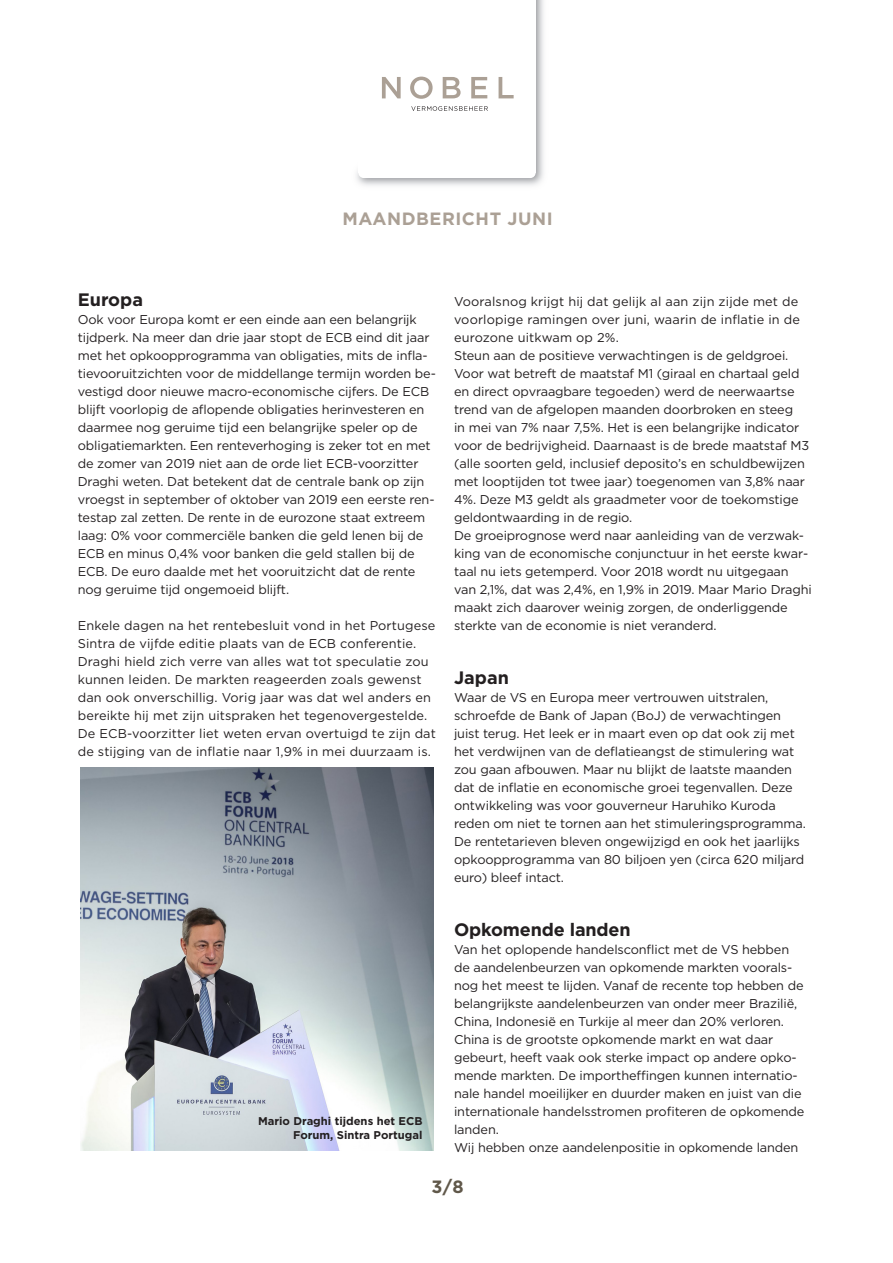
<style>
.page{position:relative;width:893px;height:1263px;background:#fff}
.page>*{position:absolute;margin:0;border:0;box-sizing:border-box;transform-origin:0 0}
.t1{font:700 18px "Gotham";letter-spacing:-.01em;color:#231f20}
.t2{font:700 17.85px "Gotham";letter-spacing:.03em;color:#aba095}
.t3{font:700 17.85px "Gotham";color:#60584a}
.t4{font:12.75px/18px "Gotham";letter-spacing:-.01em;color:#231f20}
.t5{font:12.75px/18px "Gotham";letter-spacing:.01em;color:#231f20}
.t6{font:700 11.25px/13.5px "Gotham";color:#231f20;text-align:right}
</style>
<div class="page">
<img style="left:356px;top:0;width:188px;height:186px">
<svg style="left:358px;top:0;width:178px;height:178px"></svg>
<img style="left:81px;top:767px;width:352px;height:383px">
<p class="t2" style="left:342px;top:207px;width:212px">MAANDBERICHT JUNI</p>
<p class="t1" style="left:78px;top:288px;width:67px">Europa</p>
<p class="t4" style="left:78px;top:310px;width:360px">Ook voor Europa komt er een einde aan een belangrijk tijdperk. Na meer dan drie jaar stopt de ECB eind dit jaar met het opkoopprogramma van obligaties, mits de infla&shy;tievooruitzichten voor de middellange termijn worden be&shy;vestigd door nieuwe macro-economische cijfers. De ECB blijft voorlopig de aflopende obligaties herinvesteren en daarmee nog geruime tijd een belangrijke speler op de obligatiemarkten. Een renteverhoging is zeker tot en met de zomer van 2019 niet aan de orde liet ECB-voorzitter Draghi weten. Dat betekent dat de centrale bank op zijn vroegst in september of oktober van 2019 een eerste ren&shy;testap zal zetten. De rente in de eurozone staat extreem laag: 0% voor commerciële banken die geld lenen bij de ECB en minus 0,4% voor banken die geld stallen bij de ECB. De euro daalde met het vooruitzicht dat de rente nog geruime tijd ongemoeid blijft.</p>
<p class="t5" style="left:78px;top:616px;width:360px">Enkele dagen na het rentebesluit vond in het Portugese Sintra de vijfde editie plaats van de ECB conferentie.<br>Draghi hield zich verre van alles wat tot speculatie zou kunnen leiden. De markten reageerden zoals gewenst dan ook onverschillig. Vorig jaar was dat wel anders en bereikte hij met zijn uitspraken het tegenovergestelde.<br>De ECB-voorzitter liet weten ervan overtuigd te zijn dat de stijging van de inflatie naar 1,9% in mei duurzaam is.</p>
<p class="t6" style="left:258px;top:1114px;width:166px">Mario Draghi tijdens het ECB<br>Forum, Sintra Portugal</p>
<p class="t5" style="left:454px;top:292px;width:347px">Vooralsnog krijgt hij dat gelijk al aan zijn zijde met de voorlopige ramingen over juni, waarin de inflatie in de eurozone uitkwam op 2%.</p>
<p class="t4" style="left:454px;top:346px;width:357px">Steun aan de positieve verwachtingen is de geldgroei.<br>Voor wat betreft de maatstaf M1 (giraal en chartaal geld en direct opvraagbare tegoeden) werd de neerwaartse trend van de afgelopen maanden doorbroken en steeg<br>in mei van 7% naar 7,5%. Het is een belangrijke indicator voor de bedrijvigheid. Daarnaast is de brede maatstaf M3 (alle soorten geld, inclusief deposito’s en schuldbewijzen met looptijden tot twee jaar) toegenomen van 3,8% naar 4%. Deze M3 geldt als graadmeter voor de toekomstige geldontwaarding in de regio.</p>
<p class="t4" style="left:454px;top:526px;width:359px">De groeiprognose werd naar aanleiding van de verzwak&shy;king van de economische conjunctuur in het eerste kwar&shy;taal nu iets getemperd. Voor 2018 wordt nu uitgegaan van 2,1%, dat was 2,4%, en 1,9% in 2019. Maar Mario Draghi maakt zich daarover weinig zorgen, de onderliggende sterkte van de economie is niet veranderd.</p>
<p class="t1" style="left:454px;top:666px;width:56px">Japan</p>
<p class="t4" style="left:454px;top:688px;width:353px">Waar de VS en Europa meer vertrouwen uitstralen, schroefde de Bank of Japan (BoJ) de verwachtingen juist terug. Het leek er in maart even op dat ook zij met het verdwijnen van de deflatieangst de stimulering wat zou gaan afbouwen. Maar nu blijkt de laatste maanden dat de inflatie en economische groei tegenvallen. Deze ontwikkeling was voor gouverneur Haruhiko Kuroda reden om niet te tornen aan het stimuleringsprogramma.<br>De rentetarieven bleven ongewijzigd en ook het jaarlijks opkoopprogramma van 80 biljoen yen (circa 620 miljard euro) bleef intact.</p>
<p class="t1" style="left:454px;top:918px;width:178px">Opkomende landen</p>
<p class="t4" style="left:454px;top:940px;width:352px">Van het oplopende handelsconflict met de VS hebben de aandelenbeurzen van opkomende markten voorals&shy;nog het meest te lijden. Vanaf de recente top hebben de belangrijkste aandelenbeurzen van onder meer Brazilië, China, Indonesië en Turkije al meer dan 20% verloren.<br>China is de grootste opkomende markt en wat daar gebeurt, heeft vaak ook sterke impact op andere opko&shy;mende markten. De importheffingen kunnen internatio&shy;nale handel moeilijker en duurder maken en juist van die internationale handelsstromen profiteren de opkomende landen.</p>
<p class="t4" style="left:454px;top:1138px;width:346px">Wij hebben onze aandelenpositie in opkomende landen</p>
<p class="t3" style="left:431px;top:1175px;width:34px">3/8</p>
</div>
